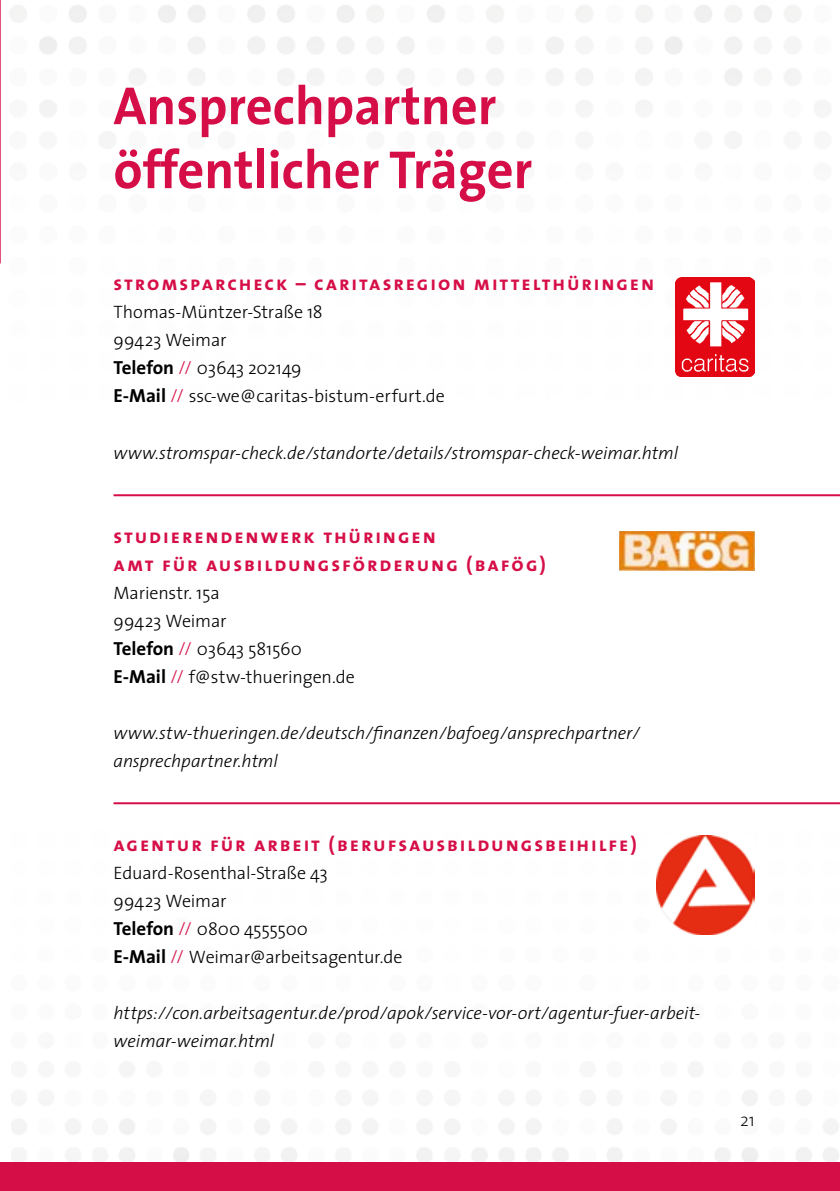
<style>
.page{position:relative;width:840px;height:1191px;background:#fff}
.page>*{position:absolute;margin:0;border:0;box-sizing:border-box;transform-origin:0 0}
.t1{font:700 54px/64px "The Sans";color:#d60e47}
.t2{font:20px/28px "The Sans Bold Caps";letter-spacing:.095em;color:#d60e47}
.t3{font:300 18px/28px "The Sans";letter-spacing:-.01em;color:#000}
.t4{font:italic 300 18px/28px "The Sans";letter-spacing:-.005em;color:#000}
.t5{font:200 18px "The Sans";color:#000}
.s1{font-weight:700;font-size:19px}
.s2{font-size:19px;color:#d60e47}
</style>
<div class="page">
<img style="left:11px;top:804px;width:828px;height:358px">
<img style="left:10px;top:5px;width:791px;height:372px">
<hr style="left:0;top:0;width:1px;height:263px;background:#d60e47">
<div style="left:0;top:1162px;width:839px;height:29px;background:#d60e47"></div>
<hr style="left:113px;top:494px;width:726px;height:2px;background:#d60e47">
<hr style="left:113px;top:802px;width:726px;height:2px;background:#d60e47">
<img style="left:655px;top:836px;width:99px;height:98px">
<img style="left:675px;top:278px;width:78px;height:98px">
<img style="left:619px;top:531px;width:135px;height:39px">
<h1 class="t1" style="left:113px;top:73px;width:420px">Ansprechpartner öffentlicher Träger</h1>
<p class="t2" style="left:113px;top:269px;width:542px">stromsparcheck – caritasregion mittelthüringen</p>
<p class="t3" style="left:113px;top:298px;width:333px">Thomas-Müntzer-Straße 18<br>99423 Weimar<br><span class="s1">Telefon</span> <span class="s2">//</span> 03643 202149<br><span class="s1">E-Mail</span> <span class="s2">//</span> ssc-we@caritas-bistum-erfurt.de</p>
<p class="t4" style="left:113px;top:438px;width:566px">www.stromspar-check.de/standorte/details/stromspar-check-weimar.html</p>
<p class="t2" style="left:113px;top:521px;width:434px">studierendenwerk thüringen<br>amt für ausbildungsförderung (bafög)</p>
<p class="t3" style="left:113px;top:578px;width:243px">Marienstr. 15a<br>99423 Weimar<br><span class="s1">Telefon</span> <span class="s2">//</span> 03643 581560<br><span class="s1">E-Mail</span> <span class="s2">//</span> f@stw-thueringen.de</p>
<p class="t4" style="left:113px;top:718px;width:527px">www.stw-thueringen.de/deutsch/finanzen/bafoeg/ansprechpartner/ ansprechpartner.html</p>
<p class="t2" style="left:113px;top:829px;width:524px">agentur für arbeit (berufsausbildungsbeihilfe)</p>
<p class="t3" style="left:113px;top:858px;width:290px">Eduard-Rosenthal-Straße 43<br>99423 Weimar<br><span class="s1">Telefon</span> <span class="s2">//</span> 0800 4555500<br><span class="s1">E-Mail</span> <span class="s2">//</span> Weimar@arbeitsagentur.de</p>
<p class="t4" style="left:113px;top:998px;width:588px">https://con.arbeitsagentur.de/prod/apok/service-vor-ort/agentur-fuer-arbeit&shy;weimar-weimar.html</p>
<p class="t5" style="left:739px;top:1105px;width:16px">21</p>
</div>
